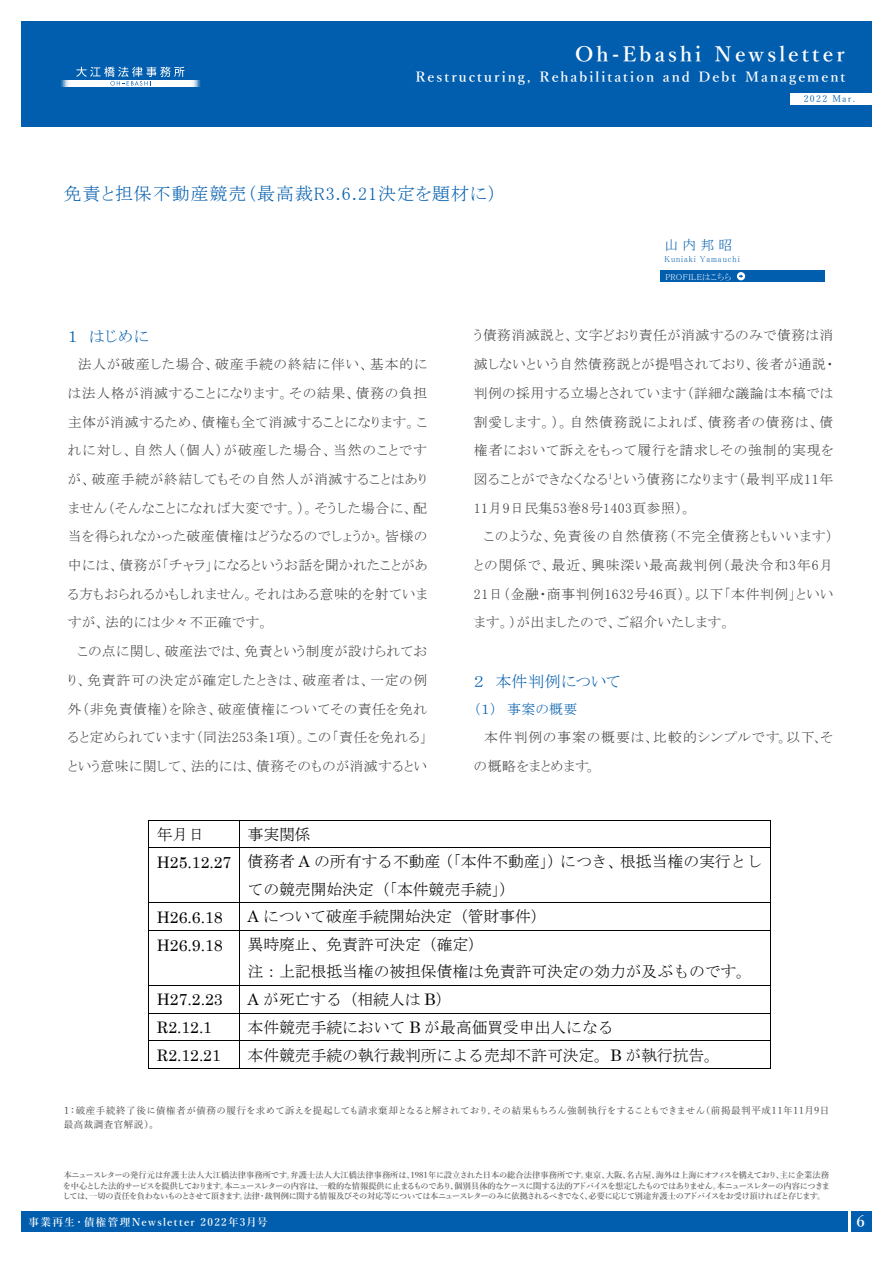
<style>
.page{position:relative;width:893px;height:1263px;background:#fff}
.page>*{position:absolute;margin:0;border:0;box-sizing:border-box;transform-origin:0 0}
.t1{font:600 21px "Yu Mincho";letter-spacing:.15em;color:#fff}
.t2{font:18px "MS P Mincho";letter-spacing:.05em;color:#015dad}
.t3{font:15.9px/27px "MS Mincho";color:#030303}
.t4{font:15.9px "Century";color:#030303}
.t5{font:15.9px "MS P Mincho";letter-spacing:.02em;color:#015dad}
.t6{font:600 15.9px "Yu Mincho";color:#fff}
.t7{font:13.8px/28.7px "MS P Mincho";letter-spacing:.04em;color:#3e3e3f}
.t8{font:600 13.8px "Yu Mincho";letter-spacing:.15em;color:#fff}
.t9{font:13.8px/28.7px "MS P Mincho";letter-spacing:.065em;color:#3e3e3f}
.t10{font:13.8px "MS P Mincho";letter-spacing:.03em;color:#015dad}
.t11{font:600 10.65px "Yu Mincho";letter-spacing:.12em;color:#fff}
.t12{font:9.6px/13.8px "Yu Mincho";letter-spacing:.045em;color:#3e3e3f}
.t13{font:9px "Yu Mincho";letter-spacing:.15em;color:#015dad}
.t14{font:8.55px "MS P Mincho";letter-spacing:.1em;color:#015dad}
.t15{font:8.55px "MS P Mincho";letter-spacing:.03em;color:#fff}
.t16{font:600 8.25px/10.5px "Yu Mincho";letter-spacing:-.085em;color:#636366;text-align:justify}
.s1{font-family:"Century"}
</style>
<div class="page">
<div style="left:851px;top:1211px;width:21px;height:21px;background:#015dad"></div>
<div style="left:21px;top:1211px;width:827px;height:21px;background:#015dad"></div>
<hr style="left:149px;top:820px;width:90px;height:1px;background:#030303">
<hr style="left:240px;top:820px;width:530px;height:1px;background:#030303">
<hr style="left:149px;top:847px;width:90px;height:1px;background:#030303">
<svg style="left:239px;top:820px;width:1px;height:28px"></svg>
<hr style="left:240px;top:847px;width:530px;height:1px;background:#030303">
<svg style="left:770px;top:820px;width:1px;height:28px"></svg>
<hr style="left:149px;top:848px;width:1px;height:54px;background:#030303">
<hr style="left:239px;top:848px;width:1px;height:54px;background:#030303">
<hr style="left:770px;top:848px;width:1px;height:54px;background:#030303">
<hr style="left:149px;top:902px;width:90px;height:1px;background:#030303">
<hr style="left:240px;top:902px;width:530px;height:1px;background:#030303">
<hr style="left:149px;top:930px;width:90px;height:1px;background:#030303">
<svg style="left:239px;top:902px;width:1px;height:29px"></svg>
<hr style="left:240px;top:930px;width:530px;height:1px;background:#030303">
<svg style="left:770px;top:902px;width:1px;height:29px"></svg>
<hr style="left:149px;top:931px;width:1px;height:54px;background:#030303">
<hr style="left:239px;top:931px;width:1px;height:54px;background:#030303">
<hr style="left:770px;top:931px;width:1px;height:54px;background:#030303">
<hr style="left:149px;top:985px;width:90px;height:1px;background:#030303">
<hr style="left:240px;top:985px;width:530px;height:1px;background:#030303">
<hr style="left:149px;top:1013px;width:90px;height:1px;background:#030303">
<hr style="left:240px;top:1013px;width:530px;height:1px;background:#030303">
<hr style="left:149px;top:1040px;width:90px;height:1px;background:#030303">
<hr style="left:240px;top:1040px;width:530px;height:1px;background:#030303">
<hr style="left:149px;top:1068px;width:90px;height:1px;background:#030303">
<svg style="left:239px;top:985px;width:1px;height:84px"></svg>
<hr style="left:240px;top:1068px;width:530px;height:1px;background:#030303">
<svg style="left:770px;top:985px;width:1px;height:84px"></svg>
<div style="left:661px;top:270px;width:164px;height:12px;background:#015dad"></div>
<svg style="left:737px;top:272px;width:8px;height:8px"></svg>
<div style="left:21px;top:22px;width:851px;height:105px;background:#015dad"></div>
<div style="left:60px;top:80px;width:141px;height:7px;background:#0661ae"></div>
<div style="left:61px;top:80px;width:140px;height:7px;background:#166bb3"></div>
<div style="left:62px;top:80px;width:138px;height:7px;background:#347dbc"></div>
<div style="left:63px;top:80px;width:136px;height:7px;background:#4a8ac3"></div>
<div style="left:63px;top:80px;width:135px;height:7px;background:#699ecd"></div>
<div style="left:64px;top:80px;width:134px;height:7px;background:#7fadd4"></div>
<div style="left:65px;top:80px;width:132px;height:7px;background:#a4c4e0"></div>
<div style="left:65px;top:80px;width:131px;height:7px;background:#b1cce4"></div>
<div style="left:66px;top:80px;width:130px;height:7px;background:#c6daeb"></div>
<div style="left:67px;top:80px;width:128px;height:7px;background:#dbe8f2"></div>
<div style="left:68px;top:80px;width:126px;height:7px;background:#eaf1f7"></div>
<div style="left:68px;top:80px;width:125px;height:7px;background:#eef4f8"></div>
<div style="left:69px;top:80px;width:124px;height:7px;background:#f3f7f9"></div>
<div style="left:70px;top:80px;width:122px;height:7px;background:#fff"></div>
<svg style="left:76px;top:67px;width:108px;height:19px"></svg>
<div style="left:790px;top:94px;width:82px;height:11px;background:#fff"></div>
<h1 class="t1" style="left:575px;top:42px;width:271px">Oh-Ebashi Newsletter</h1>
<p class="t13" style="left:804px;top:91px;width:53px">2022 Mar.</p>
<p class="t8" style="left:415px;top:70px;width:431px">Restructuring, Rehabilitation and Debt Management</p>
<h2 class="t2" style="left:64px;top:184px;width:435px">免責と担保不動産競売（最高裁R3.6.21決定を題材に）</h2>
<p class="t10" style="left:664px;top:239px;width:69px">山内邦昭</p>
<p class="t14" style="left:664px;top:255px;width:77px">Kuniaki Yamauchi</p>
<p class="t15" style="left:665px;top:272px;width:68px">PROFILEはこちら</p>
<p class="t5" style="left:68px;top:329px;width:83px">１　はじめに</p>
<p class="t7" style="left:68px;top:350px;width:361px">　法人が破産した場合、破産手続の終結に伴い、基本的には法人格が消滅することになります。その結果、債務の負担主体が消滅するため、債権も全て消滅することになります。これに対し、自然人（個人）が破産した場合、当然のことですが、破産手続が終結してもその自然人が消滅することはありません（そんなことになれば大変です。）。そうした場合に、配当を得られなかった破産債権はどうなるのでしょうか。皆様の中には、債務が「チャラ」になるというお話を聞かれたことがある方もおられるかもしれません。それはある意味的を射ていますが、法的には少々不正確です。<br>　この点に関し、破産法では、免責という制度が設けられており、免責許可の決定が確定したときは、破産者は、一定の例外（非免責債権）を除き、破産債権についてその責任を免れると定められています（同法253条1項）。この「責任を免れる」という意味に関して、法的には、債務そのものが消滅するとい</p>
<p class="t7" style="left:474px;top:321px;width:361px">う債務消滅説と、文字どおり責任が消滅するのみで債務は消滅しないという自然債務説とが提唱されており、後者が通説・判例の採用する立場とされています（詳細な議論は本稿では割愛します。）。自然債務説によれば、債務者の債務は、債権者において訴えをもって履行を請求しその強制的実現を図ることができなくなる<sup>1</sup>という債務になります（最判平成11年<br>11月9日民集53巻8号1403頁参照）。<br>　このような、免責後の自然債務（不完全債務ともいいます）との関係で、最近、興味深い最高裁判例（最決令和3年6月<br>21日（金融・商事判例1632号46頁）。以下「本件判例」といいます。）が出ましたので、ご紹介いたします。</p>
<p class="t5" style="left:474px;top:673px;width:148px">２　本件判例について</p>
<p class="t10" style="left:474px;top:702px;width:105px">（１）　事案の概要</p>
<p class="t9" style="left:474px;top:723px;width:361px">　本件判例の事案の概要は、比較的シンプルです。以下、その概略をまとめます。</p>
<p class="t3" style="left:157px;top:820px;width:49px">年月日</p>
<p class="t3" style="left:248px;top:820px;width:65px">事実関係</p>
<p class="t3" style="left:157px;top:848px;width:607px"><span class="s1">H25.12.27</span> 債務者 <span class="s1">A</span> の所有する不動産（「本件不動産」）につき、根抵当権の実行とし</p>
<p class="t3" style="left:247px;top:875px;width:269px">ての競売開始決定（「本件競売手続」）</p>
<p class="t4" style="left:157px;top:904px;width:67px">H26.6.18</p>
<p class="t3" style="left:248px;top:903px;width:301px"><span class="s1">A</span> について破産手続開始決定（管財事件）</p>
<p class="t4" style="left:157px;top:931px;width:67px">H26.9.18</p>
<p class="t3" style="left:248px;top:931px;width:506px">異時廃止、免責許可決定（確定）<br>注：上記根抵当権の被担保債権は免責許可決定の効力が及ぶものです。</p>
<p class="t4" style="left:157px;top:986px;width:67px">H27.2.23</p>
<p class="t3" style="left:248px;top:986px;width:206px"><span class="s1">A</span> が死亡する（相続人は <span class="s1">B</span>）</p>
<p class="t4" style="left:157px;top:1014px;width:57px">R2.12.1</p>
<p class="t3" style="left:248px;top:1013px;width:367px">本件競売手続において <span class="s1">B</span> が最高価買受申出人になる</p>
<p class="t4" style="left:157px;top:1042px;width:66px">R2.12.21</p>
<p class="t3" style="left:248px;top:1041px;width:474px">本件競売手続の執行裁判所による売却不許可決定。<span class="s1">B</span> が執行抗告。</p>
<p class="t12" style="left:62px;top:1103px;width:769px">１：破産手続終了後に債権者が債務の履行を求めて訴えを提起しても請求棄却となると解されており，その結果もちろん強制執行をすることもできません（前掲最判平成11年11月9日最高裁調査官解説）。</p>
<p class="t16" style="left:63px;top:1170px;width:769px">本ニュースレターの発行元は弁護士法人大江橋法律事務所です。弁護士法人大江橋法律事務所は、1981年に設立された日本の総合法律事務所です。東京、大阪、名古屋、海外は上海にオフィスを構えており、主に企業法務を中心とした法的サービスを提供しております。本ニュースレターの内容は、一般的な情報提供に止まるものであり、個別具体的なケースに関する法的アドバイスを想定したものではありません。本ニュースレターの内容につきましては、一切の責任を負わないものとさせて頂きます。法律・裁判例に関する情報及びその対応等については本ニュースレターのみに依拠されるべきでなく、必要に応じて別途弁護士のアドバイスをお受け頂ければと存じます。</p>
<p class="t11" style="left:29px;top:1216px;width:241px">事業再生・債権管理Newsletter 2022年3月号</p>
<p class="t6" style="left:857px;top:1212px;width:10px">6</p>
</div>
